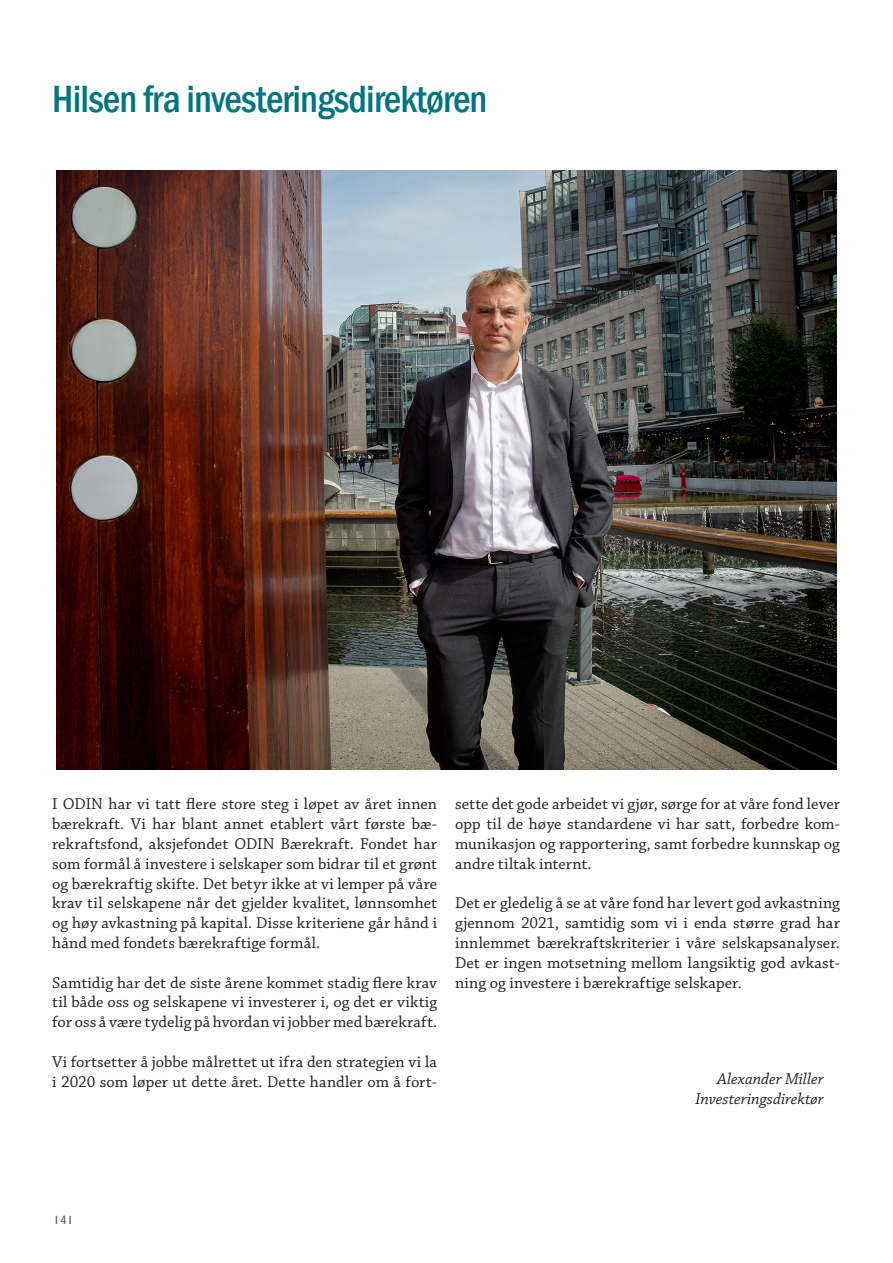
<style>
.page{position:relative;width:893px;height:1263px;background:#fff}
.page>*{position:absolute;margin:0;border:0;box-sizing:border-box;transform-origin:0 0}
.t1{font:500 condensed 39px "Franklin Gothic";letter-spacing:-.02em;color:#01747c}
.t2{font:16.5px/19.8px "Chaparral Pro";letter-spacing:.005em;color:#231f20;text-align:justify}
.t3{font:italic 16.5px "Chaparral Pro";color:#231f20}
.t4{font:500 condensed 12px "Franklin Gothic";color:#5f5f62}
</style>
<div class="page">
<img style="left:56px;top:170px;width:781px;height:599px">
<p class="t1" style="left:52px;top:74px;width:437px">Hilsen fra investeringsdirektøren</p>
<p class="t2" style="left:52px;top:795px;width:386px">I ODIN har vi tatt flere store steg i løpet av året innen bærekraft. Vi har blant annet etablert vårt første bæ&shy;rekraftsfond, aksjefondet ODIN Bærekraft. Fondet har som formål å investere i selskaper som bidrar til et grønt og bærekraftig skifte. Det betyr ikke at vi lemper på våre krav til selskapene når det gjelder kvalitet, lønnsomhet og høy avkastning på kapital. Disse kriteriene går hånd i hånd med fondets bærekraftige formål.</p>
<p class="t2" style="left:52px;top:973px;width:386px">Samtidig har det de siste årene kommet stadig flere krav til både oss og selskapene vi investerer i, og det er viktig for oss å være tydelig på hvordan vi jobber med bærekraft.</p>
<p class="t2" style="left:52px;top:1052px;width:386px">Vi fortsetter å jobbe målrettet ut ifra den strategien vi la i 2020 som løper ut dette året. Dette handler om å fort-</p>
<p class="t2" style="left:455px;top:795px;width:386px">sette det gode arbeidet vi gjør, sørge for at våre fond lever opp til de høye standardene vi har satt, forbedre kom&shy;munikasjon og rapportering, samt forbedre kunnskap og andre tiltak internt.</p>
<p class="t2" style="left:455px;top:894px;width:386px">Det er gledelig å se at våre fond har levert god avkastning gjennom 2021, samtidig som vi i enda større grad har innlemmet bærekraftskriterier i våre selskapsanalyser.<br>Det er ingen motsetning mellom langsiktig god avkast&shy;ning og investere i bærekraftige selskaper.</p>
<p class="t3" style="left:717px;top:1069px;width:108px">Alexander Miller</p>
<p class="t3" style="left:695px;top:1089px;width:130px">Investeringsdirektør</p>
<p class="t4" style="left:55px;top:1212px;width:18px">I 4 I</p>
</div>
